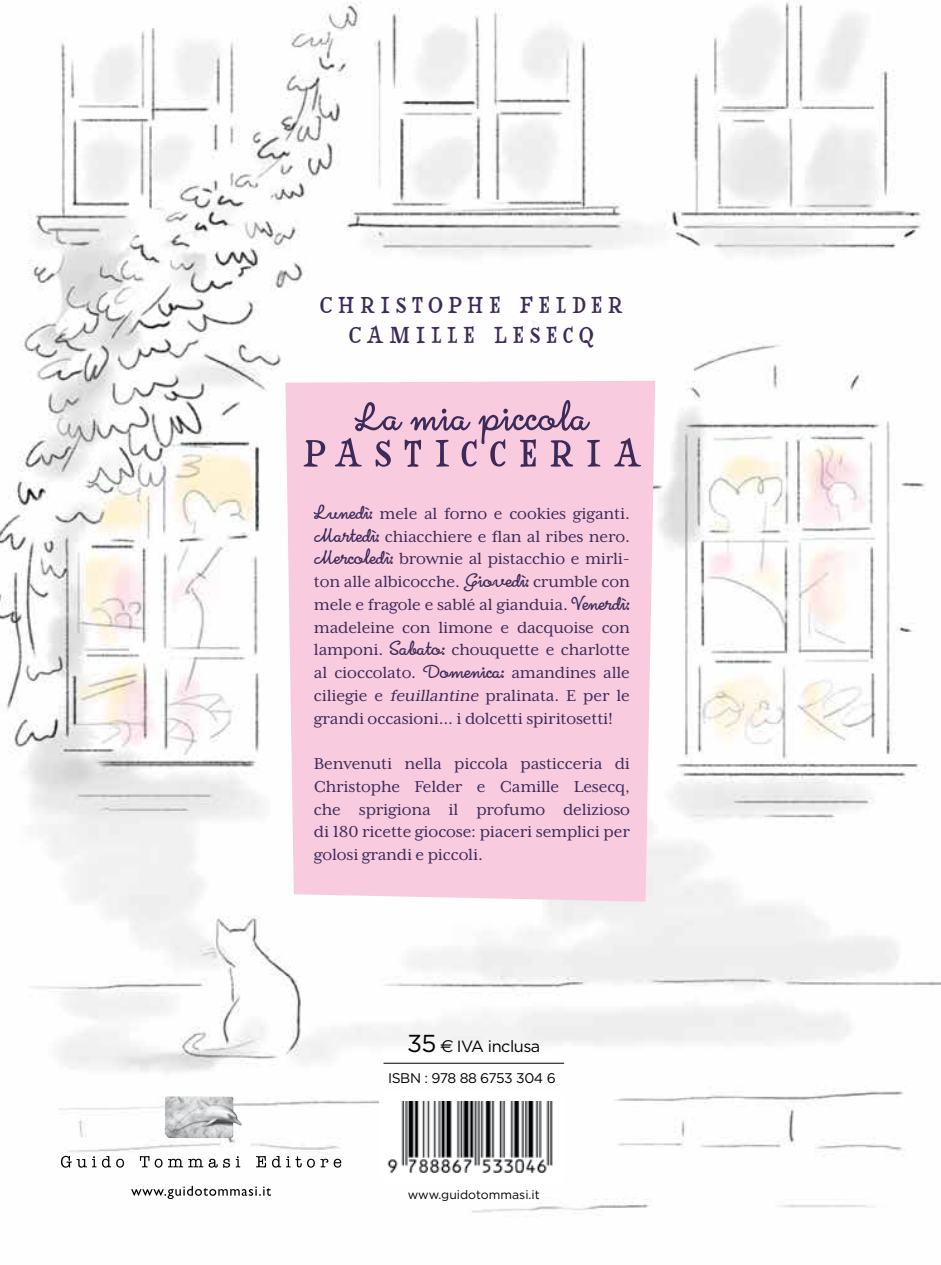
<style>
.page{position:relative;width:941px;height:1265px;background:#fff}
.page>*{position:absolute;margin:0;border:0;box-sizing:border-box;transform-origin:0 0}
.t1{font:80.33px "HMS Gilbert Serif";letter-spacing:.12em;color:#3c2b59}
.t2{font:77.17px "HMS Gilbert Script";letter-spacing:.005em;color:#3c2b59}
.t3{font:49px "HMS Gilbert Serif";letter-spacing:.08em;color:#3c2b59}
.t4{font:18.2px/22.8px "Mrs Eaves XL Serif OT";letter-spacing:-.01em;color:#3c2b59;text-align:justify}
.t5{font:16.28px "Gotham";letter-spacing:-.03em;color:#000}
.t6{font:14px "Gotham";letter-spacing:-.03em;color:#000}
.t7{font:12.25px "Gotham";color:#000}
.s1{font-family:"HMS Gilbert Script";font-size:40.25px}
.s2{font-style:italic}
.s3{font-size:24.5px}
.s4{font-family:"Euro Sans";font-size:17.5px}
</style>
<div class="page">
<img style="left:0;top:2px;width:940px;height:1213px">
<div style="left:285px;top:381px;width:370px;height:521px;background:#f9cbdf"></div>
<svg style="left:131px;top:1186px;width:140px;height:13px"></svg>
<svg style="left:61px;top:1156px;width:280px;height:12px"></svg>
<img style="left:164px;top:1096px;width:55px;height:42px">
<div style="left:380px;top:1093px;width:184px;height:89px;background:#fff"></div>
<img style="left:387px;top:1101px;width:166px;height:71px">
<hr style="left:383px;top:1063px;width:181px;height:1px;background:#000">
<h3 class="t3" style="left:320px;top:281px;width:305px">Christophe Felder</h3>
<h3 class="t3" style="left:349px;top:310px;width:247px">Camille Lesecq</h3>
<h2 class="t2" style="left:354px;top:379px;width:236px">La mia piccola</h2>
<h1 class="t1" style="left:301px;top:413px;width:342px">pasticceria</h1>
<p class="t4" style="left:314px;top:502px;width:317px"><span class="s1">Lunedì:</span> mele al forno e cookies giganti.<br><span class="s1">Martedì:</span> chiacchiere e flan al ribes nero.<br><span class="s1">Mercoledì:</span> brownie al pistacchio e mirli&shy;ton alle albicocche. <span class="s1">Giovedì:</span> crumble con mele e fragole e sablé al gianduia. <span class="s1">Venerdì: </span>madeleine con limone e dacquoise con lamponi. <span class="s1">Sabato:</span> chouquette e charlotte al cioccolato. <span class="s1">Domenica:</span> amandines alle ciliegie e <span class="s2">feuillantine</span> pralinata. E per le grandi occasioni... i dolcetti spiritosetti!</p>
<p class="t4" style="left:314px;top:752px;width:317px">Benvenuti nella piccola pasticceria di Christophe Felder e Camille Lesecq, che sprigiona il profumo delizioso di 180 ricette giocose: piaceri semplici per golosi grandi e piccoli.</p>
<p class="t5" style="left:407px;top:1035px;width:135px"><span class="s3">35</span> <span class="s4">e</span> IVA inclusa</p>
<p class="t6" style="left:388px;top:1069px;width:169px">ISBN : 978 88 6753 304 6</p>
<p class="t7" style="left:408px;top:1186px;width:133px">www.guidotommasi.it</p>
</div>
